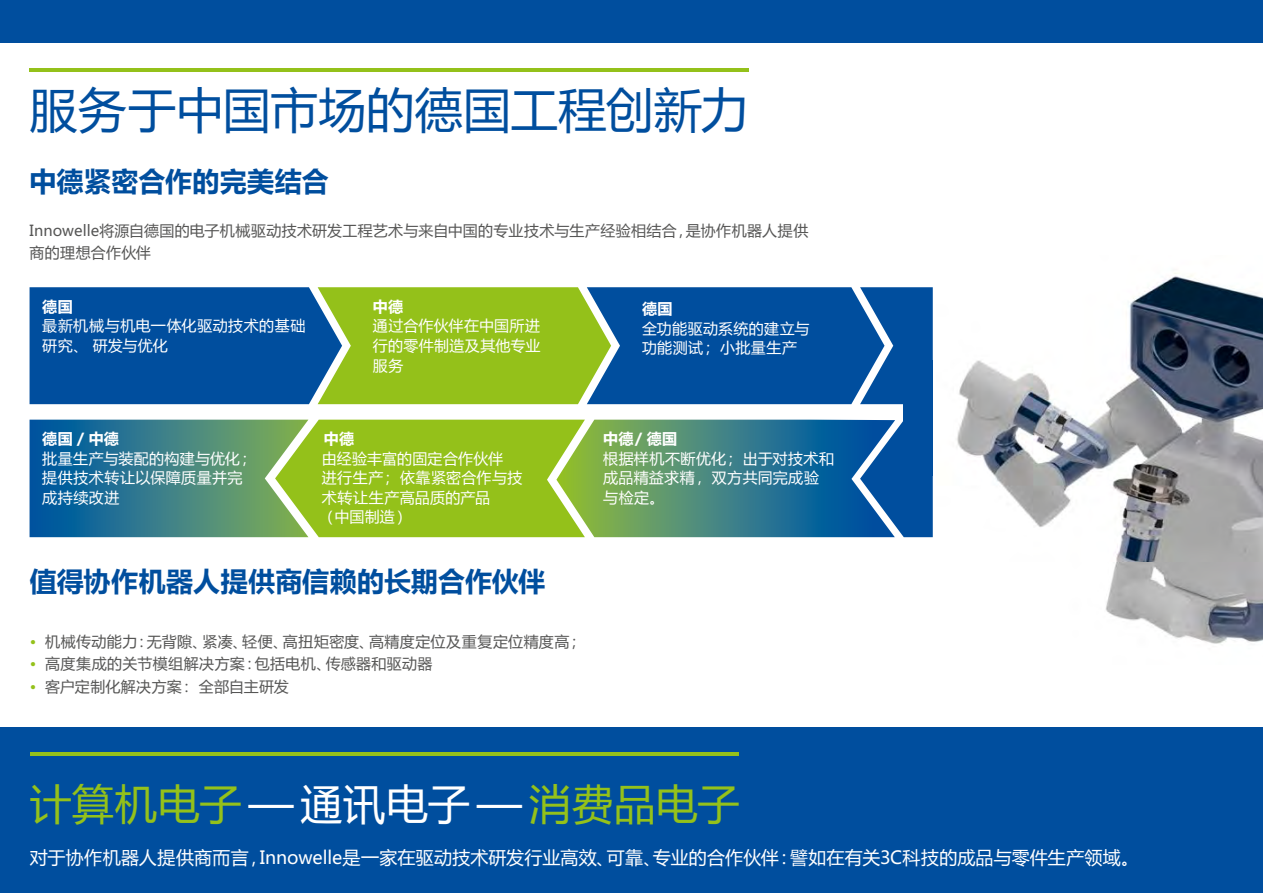
<style>
.page{position:relative;width:1263px;height:893px;background:#fff}
.page>*{position:absolute;margin:0;border:0;box-sizing:border-box;transform-origin:0 0}
.t1{font:48px "Microsoft Ya Hei";letter-spacing:-.005em;color:#004e9e}
.t2{font:42px "Microsoft Ya Hei";letter-spacing:.005em;color:#94c11a}
.t3{font:700 27px "Microsoft Ya Hei";letter-spacing:.005em;color:#004e9e}
.t4{font:18px "Microsoft Ya Hei";letter-spacing:.01em;color:#fff}
.t5{font:15px/19.5px "Microsoft Ya Hei";letter-spacing:.02em;color:#fff}
.t6{font:15px/22.5px "Microsoft Ya Hei";letter-spacing:.02em;color:#565655}
.t7{font:700 15px "Microsoft Ya Hei";letter-spacing:.02em;color:#fff}
.s1{color:#94c11a}
.s2{color:#fff}
</style>
<div class="page">
<img style="left:957px;top:273px;width:306px;height:371px">
<div style="left:0;top:0;width:1263px;height:43px;background:#004e9e"></div>
<div style="left:0;top:727px;width:1263px;height:166px;background:#004e9e"></div>
<div style="left:904px;top:361px;width:29px;height:115px;background:#004e9e"></div>
<svg style="left:30px;top:420px;width:903px;height:117px;background:#599567"></svg>
<svg style="left:30px;top:287px;width:903px;height:117px;background:#32747b"></svg>
<hr style="left:30px;top:68px;width:719px;height:3px;background:#94c11a">
<hr style="left:30px;top:753px;width:709px;height:3px;background:#94c11a">
<h1 class="t1" style="left:30px;top:77px;width:721px">服务于中国市场的德国工程创新力</h1>
<h3 class="t3" style="left:30px;top:162px;width:301px">中德紧密合作的完美结合</h3>
<p class="t6" style="left:30px;top:218px;width:780px">Innowelle将源自德国的电子机械驱动技术研发工程艺术与来自中国的专业技术与生产经验相结合，是协作机器人提供商的理想合作伙伴</p>
<p class="t7" style="left:42px;top:296px;width:32px">德国</p>
<p class="t5" style="left:42px;top:316px;width:265px">最新机械与机电一体化驱动技术的基础研究、 研发与优化</p>
<p class="t7" style="left:373px;top:296px;width:32px">中德</p>
<p class="t5" style="left:373px;top:316px;width:169px;text-align:justify">通过合作伙伴在中国所进行的零件制造及其他专业服务</p>
<p class="t7" style="left:42px;top:428px;width:78px">德国 / 中德</p>
<p class="t5" style="left:42px;top:448px;width:212px">批量生产与装配的构建与优化；提供技术转让以保障质量并完成持续改进</p>
<p class="t7" style="left:324px;top:428px;width:32px">中德</p>
<p class="t5" style="left:322px;top:448px;width:202px">由经验丰富的固定合作伙伴<br>进行生产； 依靠紧密合作与技术转让生产高品质的产品<br>（中国制造）</p>
<h3 class="t3" style="left:30px;top:563px;width:517px">值得协作机器人 提供商信赖的长期合作伙伴</h3>
<p class="t6" style="left:30px;top:630px;width:553px"><span class="s1">•</span> 机械传动能力：无背隙、紧凑、轻便、高扭矩密度、高精度定位及重复定位精度高；</p>
<p class="t6" style="left:30px;top:652px;width:404px"><span class="s1">•</span> 高度集成的关节模组解决方案：包括电机、传感器和驱动器</p>
<p class="t6" style="left:30px;top:675px;width:260px"><span class="s1">•</span> 客户定制化解决方案： 全部自主研发</p>
<p class="t7" style="left:642px;top:298px;width:32px">德国</p>
<p class="t5" style="left:642px;top:318px;width:169px">全功能驱动系统的建立与功能测试； 小批量生产</p>
<p class="t7" style="left:603px;top:428px;width:76px">中德 / 德国</p>
<p class="t5" style="left:603px;top:448px;width:232px">根据样机不断优化； 出于对技术和成品精益求精， 双方共同完成验与检定。</p>
<h2 class="t2" style="left:30px;top:776px;width:711px">计算机电子 <span class="s2">— 通讯电子 —</span> 消费品电子</h2>
<p class="t4" style="left:30px;top:846px;width:1111px">对于协作机器人提供商而言，Innowelle是一家在驱动技术研发行业高效、可靠、专业的合作伙伴：譬如在有关3C科技的成品与零件生产领域。</p>
</div>
